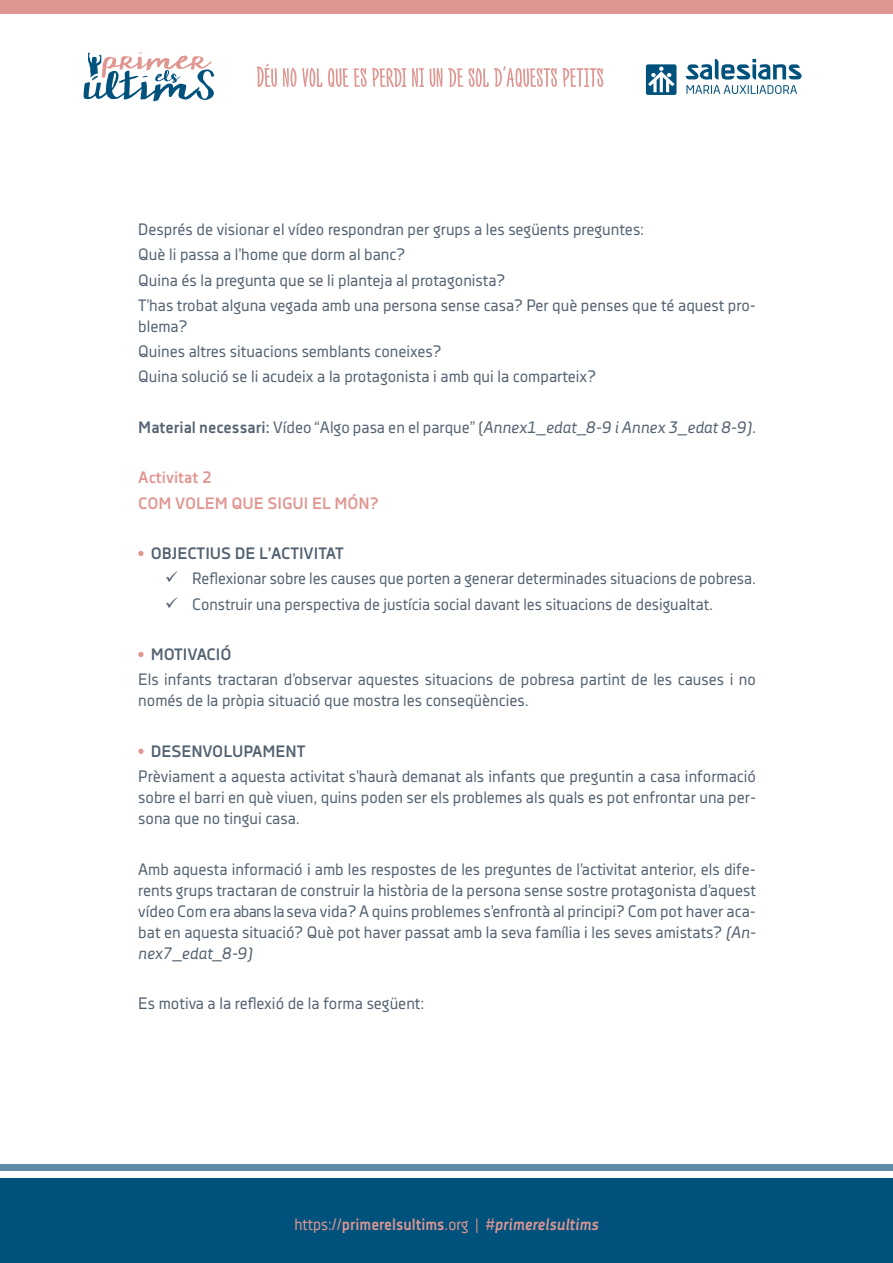
<style>
.page{position:relative;width:893px;height:1263px;background:#fff}
.page>*{position:absolute;margin:0;border:0;box-sizing:border-box;transform-origin:0 0}
.t1{font:16.5px/21px "Decima Nova Pro";color:#536271}
.t2{font:italic 16.5px "Decima Nova Pro";color:#536271}
.t3{font:700 16.5px "Decima Nova Pro";color:#536271}
.t4{font:700 16.5px "Decima Nova Pro";color:#e09691;scale:.95 1}
.t5{font:700 16.5px/25.2px "Decima Nova Pro";color:#e09691}
.s1{font-weight:700;font-style:normal}
.s2{font-style:normal}
.s3{font-style:italic}
.s4{font-weight:400}
.s5{font-weight:400;font-style:italic}
</style>
<div class="page">
<div style="left:0;top:1178px;width:893px;height:85px;background:#00527d"></div>
<div style="left:0;top:1164px;width:893px;height:6px;background:#5f8ca7"></div>
<div style="left:0;top:0;width:893px;height:14px;background:#e09691"></div>
<svg style="left:84px;top:53px;width:130px;height:48px"></svg>
<svg style="left:257px;top:64px;width:346px;height:24px"></svg>
<div style="left:646px;top:64px;width:30px;height:31px;background:#00527d;border-radius:2px"></div>
<svg style="left:648px;top:67px;width:26px;height:25px"></svg>
<svg style="left:686px;top:59px;width:115px;height:35px"></svg>
<svg style="left:138px;top:551px;width:6px;height:5px"></svg>
<svg style="left:138px;top:652px;width:6px;height:5px"></svg>
<svg style="left:138px;top:749px;width:6px;height:5px"></svg>
<p class="t1" style="left:138px;top:217px;width:619px;line-height:25.2px">Després de visionar el vídeo respondran per grups a les següents preguntes:<br>Què li passa a l’home que dorm al banc?<br>Quina és la pregunta que se li planteja al protagonista?<br>T’has trobat alguna vegada amb una persona sense casa? Per què penses que té aquest pro-</p>
<p class="t1" style="left:138px;top:314px;width:459px;line-height:25.2px">blema?<br>Quines altres situacions semblants coneixes?<br>Quina solució se li acudeix a la protagonista i amb qui la comparteix?</p>
<p class="t2" style="left:138px;top:418px;width:619px"><span class="s1">Material necessari:</span> <span class="s2">Vídeo “Algo pasa en el parque” (</span>Annex1_edat_8-9 i Annex 3_edat 8-9).</p>
<p class="t5" style="left:138px;top:466px;width:242px">Activitat 2<br>COM VOLEM QUE SIGUI EL MÓN?</p>
<p class="t3" style="left:151px;top:544px;width:194px">OBJECTIUS DE L’ACTIVITAT</p>
<p class="t1" style="left:165px;top:568px;width:592px">✓ Reflexionar sobre les causes que porten a generar determinades situacions de pobresa.</p>
<p class="t1" style="left:165px;top:593px;width:549px">✓ Construir una perspectiva de justícia social davant les situacions de desigualtat.</p>
<p class="t3" style="left:151px;top:645px;width:82px">MOTIVACIÓ</p>
<p class="t1" style="left:138px;top:669px;width:619px">Els infants tractaran d’observar aquestes situacions de pobresa partint de les causes i no només de la pròpia situació que mostra les conseqüències.</p>
<p class="t3" style="left:151px;top:742px;width:156px">DESENVOLUPAMENT</p>
<p class="t1" style="left:138px;top:766px;width:619px;text-align:justify">Prèviament a aquesta activitat s’haurà demanat als infants que preguntin a casa informació sobre el barri en què viuen, quins poden ser els problemes als quals es pot enfrontar una per&shy;sona que no tingui casa.</p>
<p class="t1" style="left:138px;top:859px;width:619px;text-align:justify">Amb aquesta informació i amb les respostes de les preguntes de l’activitat anterior, els dife&shy;rents grups tractaran de construir la història de la persona sense sostre protagonista d’aquest vídeo Com era abans la seva vida? A quins problemes s’enfrontà al principi? Com pot haver aca&shy;bat en aquesta situació? Què pot haver passat amb la seva família i les seves amistats? <span class="s3">(An&shy;nex7_edat_8-9)</span></p>
<p class="t1" style="left:138px;top:993px;width:288px">Es motiva a la reflexió de la forma següent:</p>
<p class="t4" style="left:294px;top:1214px;width:322px"><span class="s4">https://</span>primerelsultims<span class="s4">.org |</span> <span class="s5">#</span><span class="s3">primerelsultims</span></p>
</div>
